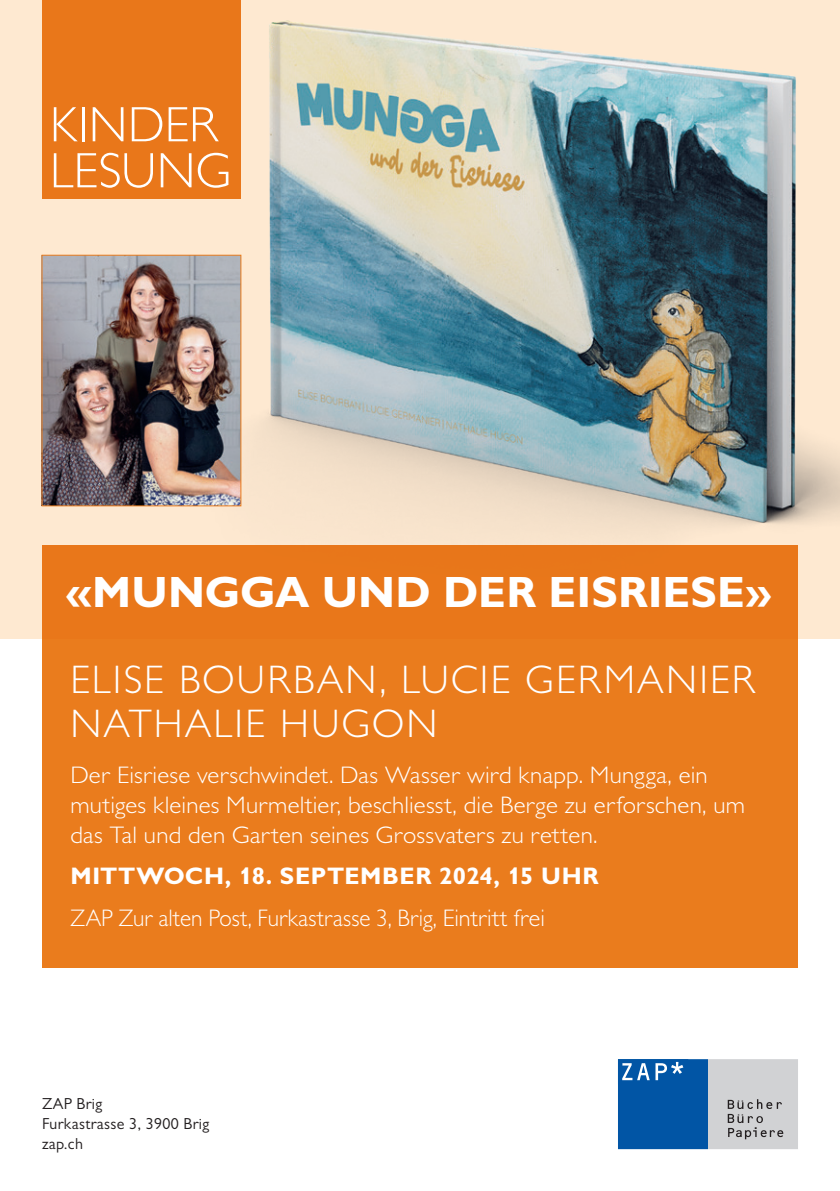
<style>
.page{position:relative;width:840px;height:1191px;background:#fff}
.page>*{position:absolute;margin:0;border:0;box-sizing:border-box;transform-origin:0 0}
.t1{font:300 50px/46px "Gill Sans MT Pro";letter-spacing:.005em;color:#fff}
.t2{font:700 44px "Gill Sans MT Pro";letter-spacing:.005em;color:#fff}
.t3{font:300 40px/44px "Gill Sans MT Pro";letter-spacing:.055em;color:#fff}
.t4{font:300 24px/30px "Gill Sans MT Pro";letter-spacing:.005em;color:#fff;scale:1.04 1}
.t5{font:300 24px "Gill Sans MT Pro";letter-spacing:.005em;color:#fff}
.t6{font:700 24px "Gill Sans MT Pro";letter-spacing:.025em;color:#fff}
.t7{font:16px/20px "Gill Sans MT Pro";letter-spacing:.02em;color:#231f20}
</style>
<div class="page">
<div style="left:617px;top:1059px;width:90px;height:90px;background:#0155a5"></div>
<div style="left:707px;top:1059px;width:90px;height:90px;background:#d1d2d4"></div>
<svg style="left:622px;top:1063px;width:27px;height:17px"></svg>
<svg style="left:655px;top:1062px;width:28px;height:18px"></svg>
<svg style="left:727px;top:1099px;width:55px;height:40px"></svg>
<div style="left:0;top:0;width:839px;height:638px;background:#fee9d1"></div>
<img style="left:197px;top:20px;width:642px;height:618px">
<div style="left:42px;top:0;width:199px;height:199px;background:#ea7c1d"></div>
<div style="left:42px;top:545px;width:755px;height:423px;background:#ea7c1d"></div>
<img style="left:43px;top:257px;width:196px;height:247px">
<div style="left:41px;top:255px;width:200px;height:251px;border:1px solid #ea7c1d"></div>
<h1 class="t1" style="left:50px;top:101px;width:182px">KINDER<br>LESUNG</h1>
<h2 class="t2" style="left:66px;top:565px;width:706px">«MUNGGA UND DER EISRIESE»</h2>
<h3 class="t3" style="left:70px;top:657px;width:686px">ELISE BOURBAN, LUCIE GERMANIER<br>NATHALIE HUGON</h3>
<p class="t4" style="left:70px;top:759px;width:649px">Der Eisriese verschwindet. Das Wasser wird knapp. Mungga, ein mutiges kleines Murmeltier, beschliesst, die Berge zu erforschen, um das Tal und den Garten seines Grossvaters zu retten.</p>
<p class="t6" style="left:70px;top:861px;width:529px">MITTWOCH, 18. SEPTEMBER 2024, 15 UHR</p>
<p class="t5" style="left:70px;top:903px;width:476px">ZAP Zur alten Post, Furkastrasse 3, Brig, Eintritt frei</p>
<p class="t7" style="left:42px;top:1093px;width:169px">ZAP Brig<br>Furkastrasse 3, 3900 Brig zap.ch</p>
</div>
